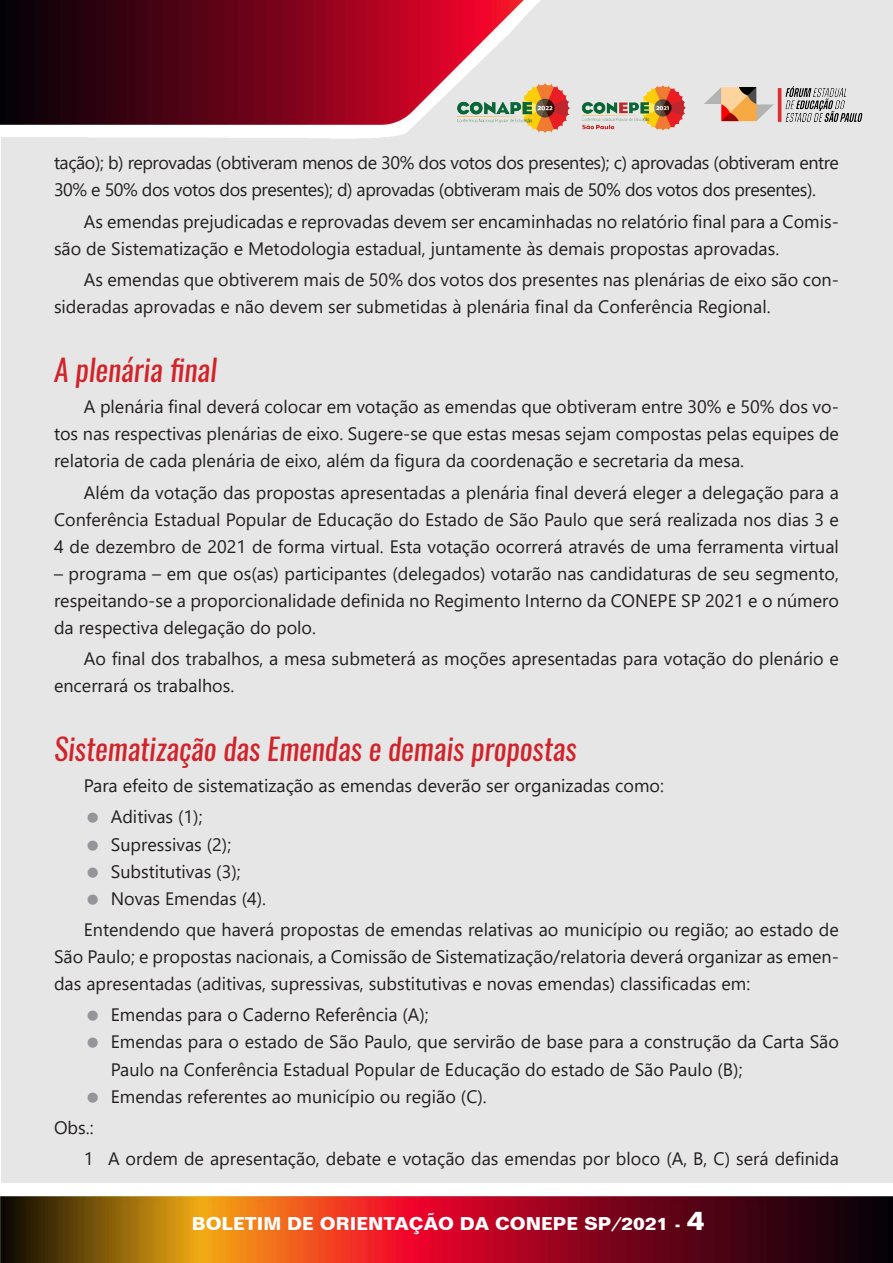
<style>
.page{position:relative;width:893px;height:1263px;background:#fff}
.page>*{position:absolute;margin:0;border:0;box-sizing:border-box;transform-origin:0 0}
.t1{font:italic 30px "Oswald";color:#d1232a}
.t2{font:18px/27px "Segoe UI";color:#231f20}
.t3{font:18px/27px "Segoe UI";letter-spacing:-.025em;color:#231f20}
.t4{font:700 18px "Folio BT";color:#fff}
.s1{font-size:27px}
</style>
<div class="page">
<img style="left:0;top:1196px;width:893px;height:67px">
<img style="left:0;top:0;width:893px;height:1078px">
<div style="left:1px;top:868px;width:891px;height:314px;background:#e6e6e6"></div>
<img style="left:457px;top:82px;width:114px;height:52px">
<img style="left:578px;top:83px;width:110px;height:49px">
<img style="left:699px;top:81px;width:168px;height:47px">
<svg style="left:88px;top:813px;width:10px;height:10px"></svg>
<svg style="left:88px;top:840px;width:10px;height:10px"></svg>
<p class="t3" style="left:54px;top:148px;width:786px">tação); b) reprovadas (obtiveram menos de 30% dos votos dos presentes); c) aprovadas (obtiveram entre<br>30% e 50% dos votos dos presentes); d) aprovadas (obtiveram mais de 50% dos votos dos presentes).</p>
<p class="t2" style="left:54px;top:206px;width:786px;text-indent:30px">As emendas prejudicadas e reprovadas devem ser encaminhadas no relatório final para a Comis&shy;são de Sistematização e Metodologia estadual, juntamente às demais propostas aprovadas.</p>
<p class="t2" style="left:54px;top:265px;width:786px;text-indent:30px">As emendas que obtiverem mais de 50% dos votos dos presentes nas plenárias de eixo são con&shy;sideradas aprovadas e não devem ser submetidas à plenária final da Conferência Regional.</p>
<p class="t1" style="left:54px;top:349px;width:164px">A plenária final</p>
<p class="t2" style="left:54px;top:392px;width:786px;text-align:justify;text-indent:30px">A plenária final deverá colocar em votação as emendas que obtiveram entre 30% e 50% dos vo&shy;tos nas respectivas plenárias de eixo. Sugere-se que estas mesas sejam compostas pelas equipes de relatoria de cada plenária de eixo, além da figura da coordenação e secretaria da mesa.</p>
<p class="t2" style="left:54px;top:477px;width:786px;text-align:justify;text-indent:30px">Além da votação das propostas apresentadas a plenária final deverá eleger a delegação para a Conferência Estadual Popular de Educação do Estado de São Paulo que será realizada nos dias 3 e 4 de dezembro de 2021 de forma virtual. Esta votação ocorrerá através de uma ferramenta virtual</p>
<p class="t2" style="left:54px;top:558px;width:786px;text-align:justify">– programa – em que os(as) participantes (delegados) votarão nas candidaturas de seu segmento, respeitando-se a proporcionalidade definida no Regimento Interno da CONEPE SP 2021 e o número da respectiva delegação do polo.</p>
<p class="t2" style="left:54px;top:644px;width:786px;text-indent:30px">Ao final dos trabalhos, a mesa submeterá as moções apresentadas para votação do plenário e encerrará os trabalhos.</p>
<p class="t1" style="left:54px;top:728px;width:524px">Sistematização das Emendas e demais propostas</p>
<p class="t2" style="left:84px;top:771px;width:582px">Para efeito de sistematização as emendas deverão ser organizadas como:</p>
<p class="t2" style="left:111px;top:802px;width:93px">Aditivas (1);</p>
<p class="t2" style="left:111px;top:829px;width:122px">Supressivas (2);</p>
<p class="t2" style="left:111px;top:856px;width:131px">Substitutivas (3);</p>
<p class="t2" style="left:111px;top:883px;width:157px">Novas Emendas (4).</p>
<p class="t2" style="left:54px;top:914px;width:786px;text-align:justify;text-indent:30px">Entendendo que haverá propostas de emendas relativas ao município ou região; ao estado de São Paulo; e propostas nacionais, a Comissão de Sistematização/relatoria deverá organizar as emen&shy;das apresentadas (aditivas, supressivas, substitutivas e novas emendas) classificadas em:</p>
<p class="t2" style="left:111px;top:1000px;width:320px">Emendas para o Caderno Referência (A);</p>
<p class="t2" style="left:111px;top:1027px;width:730px">Emendas para o estado de São Paulo, que servirão de base para a construção da Carta São<br>Paulo na Conferência Estadual Popular de Educação do estado de São Paulo (B);</p>
<p class="t2" style="left:111px;top:1081px;width:378px">Emendas referentes ao município ou região (C).</p>
<p class="t2" style="left:54px;top:1112px;width:41px">Obs.:</p>
<p class="t2" style="left:84px;top:1144px;width:757px">1 A ordem de apresentação, debate e votação das emendas por bloco (A, B, C) será definida</p>
<p class="t4" style="left:192px;top:1212px;width:514px">BOLETIM DE ORIENTAÇÃO DA CONEPE SP/2021 - <span class="s1">4</span></p>
</div>
